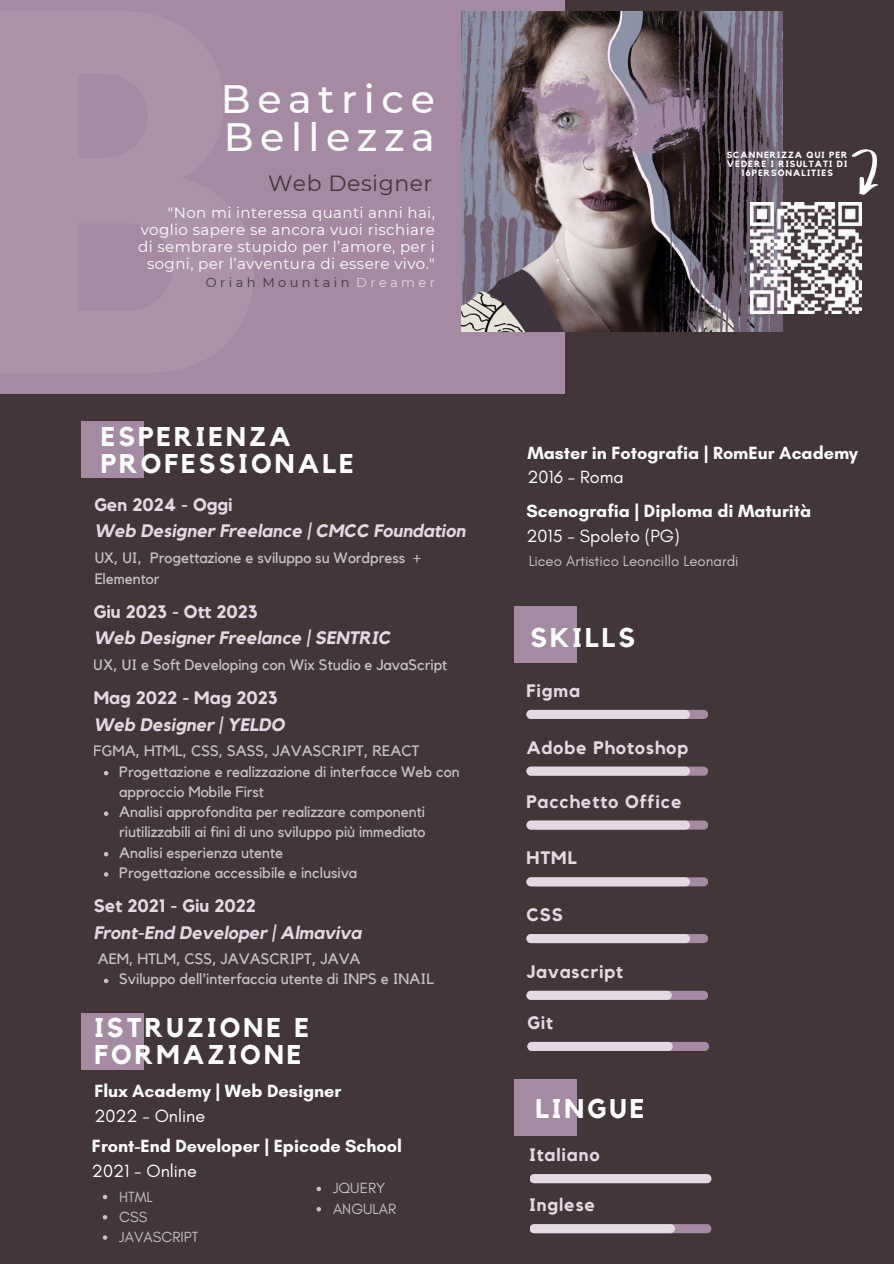
<style>
.page{position:relative;width:894px;height:1264px;background:#fff}
.page>*{position:absolute;margin:0;border:0;box-sizing:border-box;transform-origin:0 0}
.t1{font:500 39.45px/38px "Montserrat";letter-spacing:.165em;color:#fff}
.t2{font:700 27px/27px "Kollektif";letter-spacing:.115em;color:#fff}
.t3{font:21.9px "Montserrat";letter-spacing:.025em;color:#433639}
.t4{font:700 18px/24.8px "Glacial Indifference";color:#fff}
.t5{font:italic 700 18px "Kollektif";color:#e4d8e3}
.t6{font:700 18px "Kollektif";letter-spacing:.05em;color:#e4d8e3}
.t7{font:700 18px "Kollektif";color:#e4d8e3}
.t8{font:15px/20.2px "Kollektif";color:#fff}
.t9{font:15px/16.8px "Montserrat";letter-spacing:.025em;color:#fff;text-align:right}
.t10{font:15px/20.2px "Glacial Indifference";color:#fff}
.t11{font:12.9px "Montserrat";letter-spacing:.26em;color:#433639}
.t12{font:700 9px/9px "Kollektif";letter-spacing:.115em;color:#fff;text-align:center}
.s1{color:#e4d8e3}
.s2{font-weight:400}
</style>
<div class="page">
<div style="left:0;top:0;width:893px;height:1263px;background:#433639"></div>
<div style="left:0;top:0;width:564px;height:393px;background:#a48aa3"></div>
<div style="left:526px;top:710px;width:182px;height:9px;background:#a48aa3;border-radius:5px"></div>
<div style="left:526px;top:710px;width:163px;height:9px;background:#e4d8e3;border-radius:5px"></div>
<div style="left:526px;top:877px;width:182px;height:9px;background:#a48aa3;border-radius:5px"></div>
<div style="left:526px;top:877px;width:163px;height:9px;background:#e4d8e3;border-radius:5px"></div>
<div style="left:526px;top:934px;width:182px;height:9px;background:#a48aa3;border-radius:5px"></div>
<div style="left:526px;top:934px;width:163px;height:9px;background:#e4d8e3;border-radius:5px"></div>
<img style="left:461px;top:11px;width:321px;height:321px">
<div style="left:526px;top:766px;width:182px;height:9px;background:#a48aa3;border-radius:5px"></div>
<div style="left:526px;top:766px;width:163px;height:9px;background:#e4d8e3;border-radius:5px"></div>
<div style="left:526px;top:820px;width:182px;height:9px;background:#a48aa3;border-radius:5px"></div>
<div style="left:526px;top:820px;width:163px;height:9px;background:#e4d8e3;border-radius:5px"></div>
<div style="left:526px;top:990px;width:182px;height:9px;background:#a48aa3;border-radius:5px"></div>
<div style="left:526px;top:990px;width:145px;height:9px;background:#e4d8e3;border-radius:5px"></div>
<div style="left:529px;top:1174px;width:182px;height:9px;background:#e4d8e3;border-radius:5px"></div>
<div style="left:529px;top:1224px;width:182px;height:9px;background:#a48aa3;border-radius:5px"></div>
<div style="left:529px;top:1224px;width:145px;height:9px;background:#e4d8e3;border-radius:5px"></div>
<div style="left:527px;top:1041px;width:182px;height:9px;background:#a48aa3;border-radius:5px"></div>
<div style="left:527px;top:1041px;width:145px;height:9px;background:#e4d8e3;border-radius:5px"></div>
<svg style="left:851px;top:149px;width:27px;height:46px"></svg>
<img style="left:750px;top:202px;width:111px;height:112px">
<div style="left:81px;top:1012px;width:63px;height:57px;background:#a48aa3"></div>
<div style="left:514px;top:606px;width:63px;height:56px;background:#a48aa3"></div>
<div style="left:81px;top:421px;width:63px;height:57px;background:#a48aa3"></div>
<svg style="left:104px;top:771px;width:4px;height:4px"></svg>
<svg style="left:104px;top:811px;width:4px;height:5px"></svg>
<svg style="left:104px;top:852px;width:4px;height:4px"></svg>
<svg style="left:104px;top:872px;width:4px;height:4px"></svg>
<svg style="left:104px;top:978px;width:4px;height:5px"></svg>
<div style="left:514px;top:1079px;width:63px;height:56px;background:#a48aa3"></div>
<svg style="left:103px;top:1194px;width:4px;height:5px"></svg>
<svg style="left:103px;top:1215px;width:4px;height:4px"></svg>
<svg style="left:103px;top:1235px;width:4px;height:4px"></svg>
<svg style="left:316px;top:1186px;width:5px;height:5px"></svg>
<svg style="left:316px;top:1207px;width:5px;height:4px"></svg>
<p class="t1" style="left:221px;top:80px;width:215px">Beatrice<br>Bellezza</p>
<h2 class="t3" style="left:268px;top:169px;width:166px">Web Designer</h2>
<h5 class="t9" style="left:138px;top:204px;width:298px">"Non mi interessa quanti anni hai, voglio sapere se ancora vuoi rischiare di sembrare stupido per l’amore, per i sogni, per l’avventura di essere vivo."</h5>
<h5 class="t11" style="left:206px;top:274px;width:230px">Oriah Mountain <span class="s1">Dreamer</span></h5>
<h6 class="t2" style="left:101px;top:424px;width:254px">ESPERIENZA<br>PROFESSIONALE</h6>
<h4 class="t7" style="left:94px;top:496px;width:140px">Gen 2024 - Oggi</h4>
<h5 class="t5" style="left:94px;top:522px;width:372px">Web Designer Freelance | CMCC Foundation</h5>
<p class="t8" style="left:94px;top:548px;width:328px">UX, UI, Progettazione e sviluppo su Wordpress +<br>Elementor</p>
<h5 class="t7" style="left:94px;top:603px;width:165px">Giu 2023 - Ott 2023</h5>
<h5 class="t5" style="left:94px;top:629px;width:298px">Web Designer Freelance | SENTRIC</h5>
<p class="t8" style="left:94px;top:655px;width:355px">UX, UI e Soft Developing con Wix Studio e JavaScript</p>
<h5 class="t7" style="left:94px;top:689px;width:185px">Mag 2022 - Mag 2023</h5>
<h6 class="t5" style="left:94px;top:716px;width:192px">Web Designer | YELDO</h6>
<p class="t8" style="left:119px;top:741px;width:342px;text-indent:-25px">FGMA, HTML, CSS, SASS, JAVASCRIPT, REACT Progettazione e realizzazione di interfacce Web con approccio Mobile First<br>Analisi approfondita per realizzare componenti riutilizzabili ai fini di uno sviluppo più immediato Analisi esperienza utente<br>Progettazione accessibile e inclusiva</p>
<p class="t7" style="left:94px;top:897px;width:164px">Set 2021 - Giu 2022</p>
<h5 class="t5" style="left:94px;top:924px;width:269px">Front-End Developer | Almaviva</h5>
<p class="t8" style="left:119px;top:949px;width:316px;text-indent:-22px">AEM, HTLM, CSS, JAVASCRIPT, JAVA<br>Sviluppo dell'interfaccia utente di INPS e INAIL</p>
<p class="t2" style="left:94px;top:1014px;width:216px">ISTRUZIONE E<br>FORMAZIONE</p>
<p class="t4" style="left:94px;top:1078px;width:248px">Flux Academy | Web Designer<br><span class="s2">2022 - Online</span></p>
<p class="t4" style="left:92px;top:1133px;width:311px">Front-End Developer | Epicode School<br><span class="s2">2021 - Online</span></p>
<p class="t10" style="left:119px;top:1186px;width:81px">HTML<br>CSS<br>JAVASCRIPT</p>
<p class="t10" style="left:333px;top:1178px;width:65px">JQUERY<br>ANGULAR</p>
<h5 class="t12" style="left:726px;top:151px;width:122px">SCANNERIZZA QUI PER<br>VEDERE I RISULTATI DI<br>16PERSONALITIES</h5>
<h2 class="t4" style="left:527px;top:440px;width:332px">Master in Fotografia | RomEur Academy<br><span class="s2">2016 - Roma</span></h2>
<h5 class="t4" style="left:526px;top:498px;width:286px">Scenografia | Diploma di Maturità<br><span class="s2">2015 - Spoleto (PG)</span></h5>
<p class="t10" style="left:528px;top:550px;width:212px">Liceo Artistico Leoncillo Leonardi</p>
<p class="t2" style="left:530px;top:625px;width:106px">SKILLS</p>
<p class="t6" style="left:526px;top:682px;width:55px">Figma</p>
<h5 class="t6" style="left:526px;top:739px;width:163px">Adobe Photoshop</h5>
<p class="t6" style="left:526px;top:793px;width:157px">Pacchetto Office</p>
<p class="t6" style="left:526px;top:849px;width:52px">HTML</p>
<p class="t6" style="left:526px;top:906px;width:38px">CSS</p>
<p class="t6" style="left:526px;top:963px;width:98px">Javascript</p>
<p class="t6" style="left:527px;top:1014px;width:27px">Git</p>
<p class="t2" style="left:535px;top:1096px;width:110px">LINGUE</p>
<p class="t6" style="left:529px;top:1146px;width:72px">Italiano</p>
<p class="t6" style="left:529px;top:1196px;width:67px">Inglese</p>
</div>
